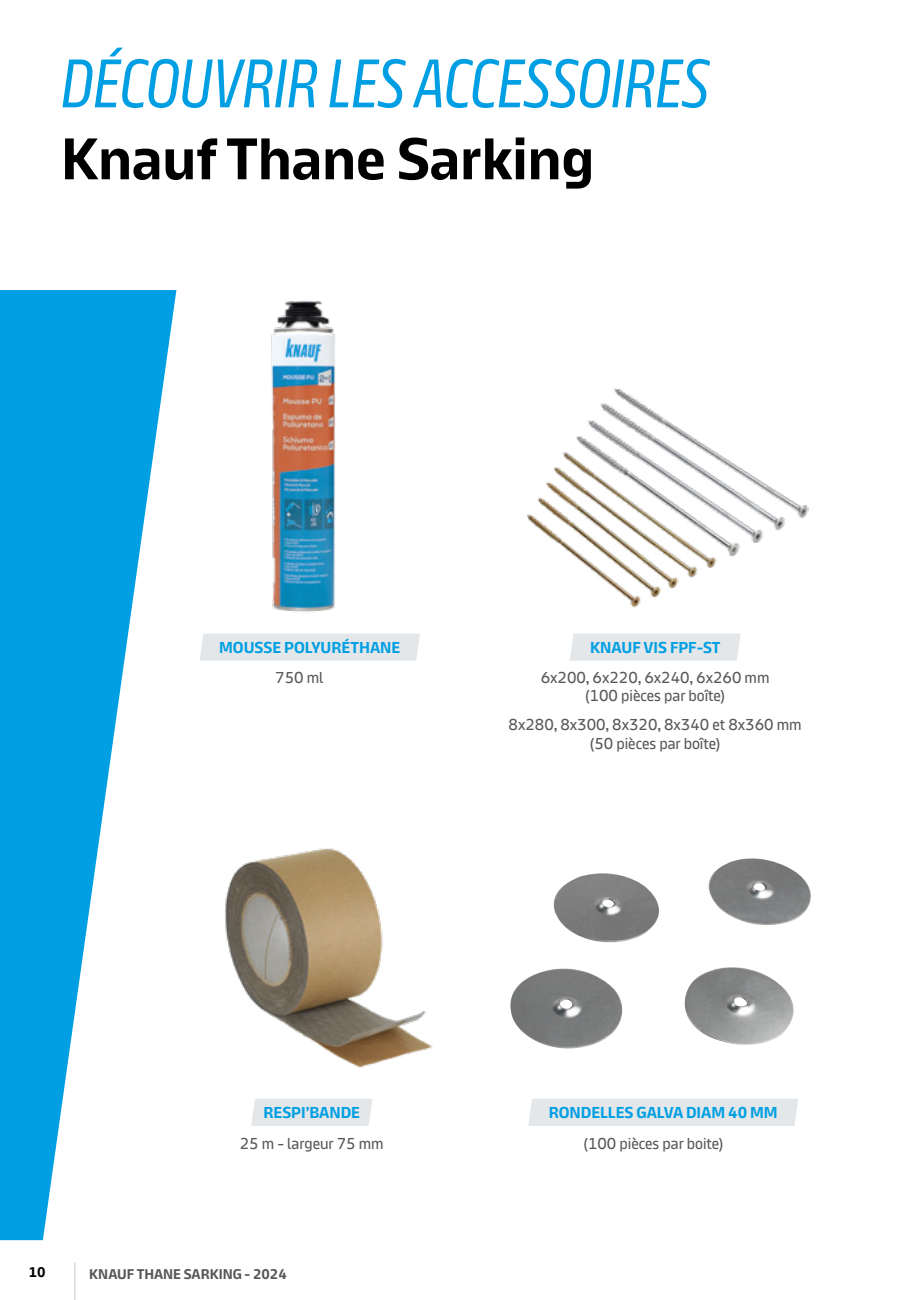
<style>
.page{position:relative;width:918px;height:1300px;background:#fff}
.page>*{position:absolute;margin:0;border:0;box-sizing:border-box;transform-origin:0 0}
.t1{font:68.25px "Knauf Head";color:#009fe3}
.t2{font:700 58.27px "Knauf";color:#000}
.t3{font:15.75px/18.9px "Knauf";color:#575756;text-align:center}
.t4{font:700 15.75px "Knauf";color:#009fe3}
.t5{font:700 14px "Knauf";color:#575756}
.t6{font:700 14px "Knauf";color:#000}
</style>
<div class="page">
<hr style="left:74px;top:1262px;width:1px;height:38px;background:#c6c6c6">
<svg style="left:0;top:290px;width:176px;height:950px;fill:#009fe3"></svg>
<div style="left:251px;top:1099px;width:121px;height:27px;background:#e4e7e9"></div>
<img style="left:225px;top:848px;width:208px;height:220px">
<img style="left:271px;top:300px;width:65px;height:312px">
<img style="left:527px;top:388px;width:282px;height:220px">
<div style="left:200px;top:633px;width:220px;height:28px;background:#e4e7e9"></div>
<img style="left:510px;top:858px;width:301px;height:191px">
<div style="left:528px;top:1099px;width:270px;height:27px;background:#e4e7e9"></div>
<div style="left:570px;top:633px;width:170px;height:28px;background:#e4e7e9"></div>
<h1 class="t1" style="left:61px;top:47px;width:649px">DÉCOUVRIR LES ACCESSOIRES</h1>
<h2 class="t2" style="left:61px;top:127px;width:535px">Knauf Thane Sarking</h2>
<p class="t4" style="left:219px;top:639px;width:183px">MOUSSE POLYURÉTHANE</p>
<p class="t4" style="left:590px;top:639px;width:132px">KNAUF VIS FPF-ST</p>
<p class="t3" style="left:275px;top:667px;width:50px">750 ml</p>
<p class="t3" style="left:541px;top:667px;width:230px">6x200, 6x220, 6x240, 6x260 mm (100 pièces par boîte)</p>
<p class="t3" style="left:508px;top:715px;width:295px">8x280, 8x300, 8x320, 8x340 et 8x360 mm (50 pièces par boîte)</p>
<p class="t4" style="left:263px;top:1104px;width:98px">RESPI’BANDE</p>
<p class="t3" style="left:240px;top:1134px;width:145px">25 m - largeur 75 mm</p>
<p class="t6" style="left:29px;top:1265px;width:18px">10</p>
<p class="t5" style="left:89px;top:1266px;width:199px">KNAUF THANE SARKING - 2024</p>
<p class="t4" style="left:549px;top:1104px;width:230px">RONDELLES GALVA DIAM 40 MM</p>
<p class="t3" style="left:584px;top:1134px;width:141px">(100 pièces par boite)</p>
</div>
